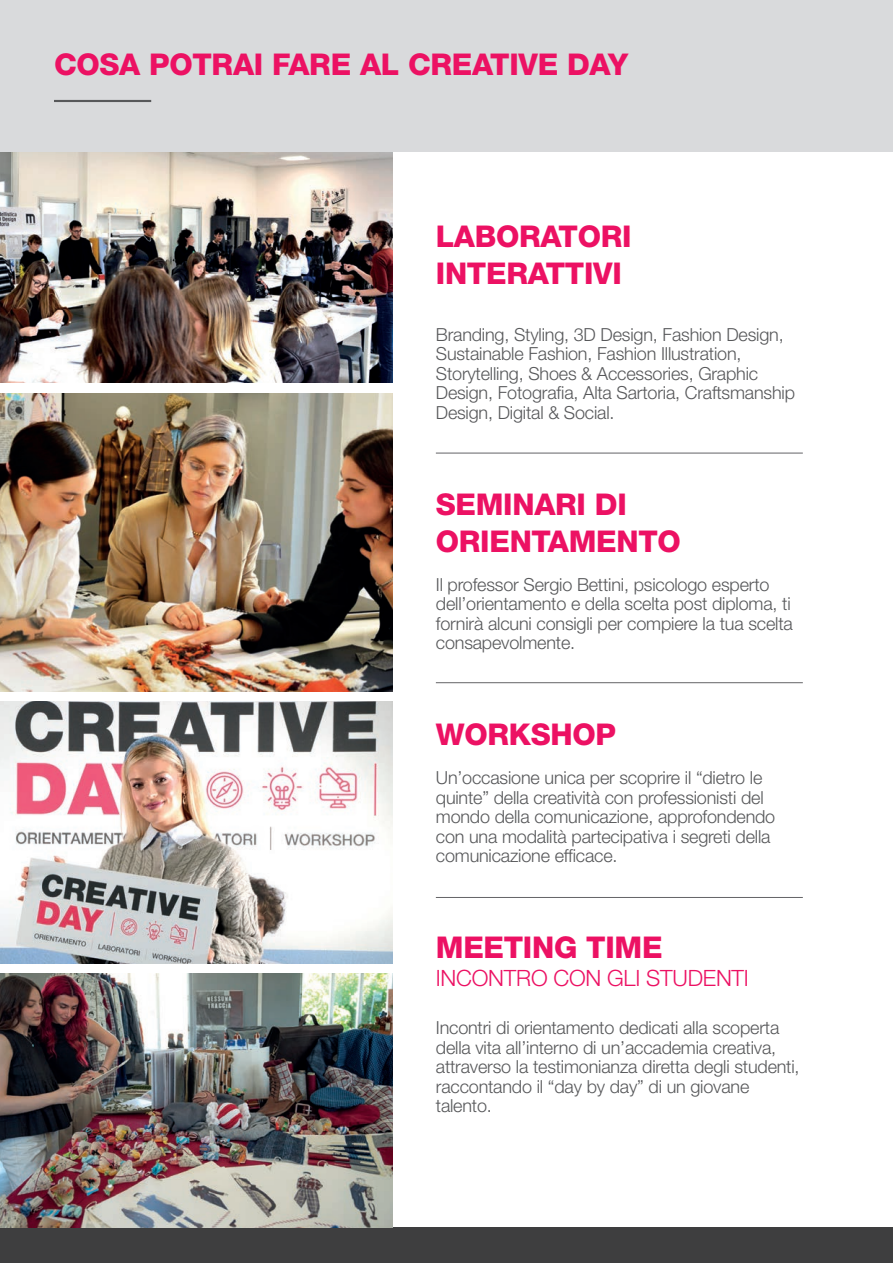
<style>
.page{position:relative;width:893px;height:1263px;background:#fff}
.page>*{position:absolute;margin:0;border:0;box-sizing:border-box;transform-origin:0 0}
.t1{font:800 30px/37.2px "Helvetica Neue LT Std";letter-spacing:-.01em;color:#ec1163}
.t2{font:300 22.5px "Helvetica Neue LT Std";letter-spacing:-.01em;color:#ec1163}
.t3{font:300 18px/19.5px "Helvetica Neue LT Std";letter-spacing:-.01em;color:#57585a}
</style>
<div class="page">
<div style="left:0;top:1228px;width:893px;height:35px;background:#3e3e3f"></div>
<img style="left:0;top:152px;width:392px;height:231px">
<img style="left:0;top:393px;width:392px;height:298px">
<img style="left:0;top:702px;width:392px;height:261px">
<img style="left:0;top:974px;width:392px;height:254px">
<div style="left:0;top:0;width:893px;height:152px;background:#d9dadc"></div>
<hr style="left:54px;top:100px;width:97px;height:2px;background:#57585a">
<hr style="left:436px;top:682px;width:367px;height:1px;background:#636366">
<hr style="left:436px;top:897px;width:367px;height:1px;background:#636366">
<hr style="left:436px;top:453px;width:367px;height:1px;background:#636366">
<h1 class="t1" style="left:54px;top:46px;width:576px">COSA POTRAI FARE AL CREATIVE DAY</h1>
<h1 class="t1" style="left:436px;top:217px;width:197px">LABORATORI<br>INTERATTIVI</h1>
<p class="t3" style="left:436px;top:324px;width:361px">Branding, Styling, 3D Design, Fashion Design, Sustainable Fashion, Fashion Illustration, Storytelling, Shoes &amp; Accessories, Graphic Design, Fotografia, Alta Sartoria, Craftsmanship Design, Digital &amp; Social.</p>
<h1 class="t1" style="left:436px;top:485px;width:247px">SEMINARI DI<br>ORIENTAMENTO</h1>
<p class="t3" style="left:436px;top:574px;width:358px">Il professor Sergio Bettini, psicologo esperto dell’orientamento e della scelta post diploma, ti fornirà alcuni consigli per compiere la tua scelta consapevolmente.</p>
<h1 class="t1" style="left:436px;top:716px;width:182px">WORKSHOP</h1>
<p class="t3" style="left:436px;top:768px;width:341px">Un’occasione unica per scoprire il “dietro le quinte” della creatività con professionisti del mondo della comunicazione, approfondendo con una modalità partecipativa i segreti della comunicazione efficace.</p>
<h1 class="t1" style="left:436px;top:928px;width:228px">MEETING TIME</h1>
<p class="t2" style="left:436px;top:965px;width:315px">INCONTRO CON GLI STUDENTI</p>
<p class="t3" style="left:436px;top:1018px;width:365px">Incontri di orientamento dedicati alla scoperta della vita all’interno di un’accademia creativa, attraverso la testimonianza diretta degli studenti, raccontando il “day by day” di un giovane talento.</p>
</div>
